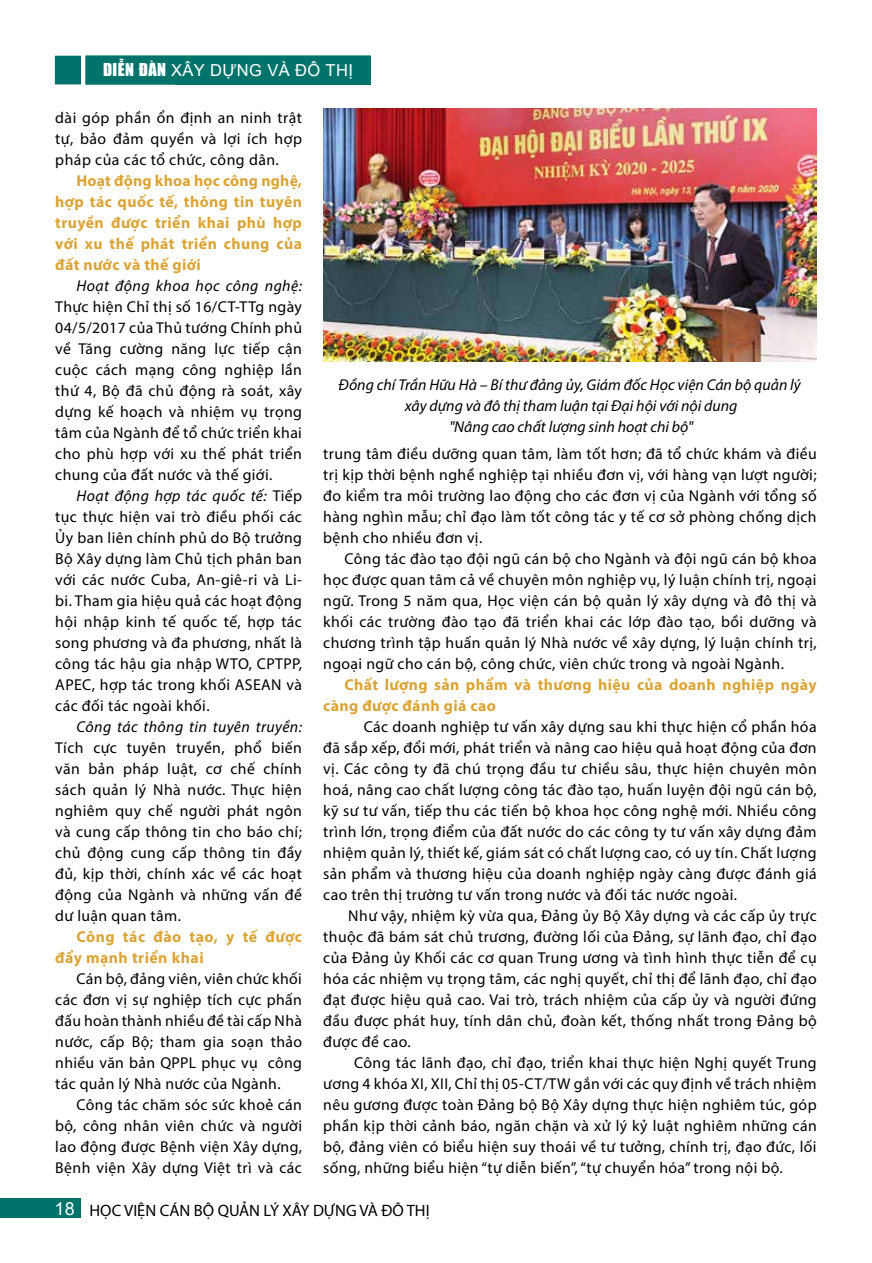
<style>
.page{position:relative;width:872px;height:1263px;background:#fff}
.page>*{position:absolute;margin:0;border:0;box-sizing:border-box;transform-origin:0 0}
.t1{font:16.5px "Myriad Pro";color:#000}
.t2{font:16.5px "Arial";letter-spacing:.025em;color:#fff}
.t3{font:15.75px/21px "Myriad Pro";letter-spacing:.025em;color:#000101;text-align:justify}
.t4{font:700 15.75px/21px "Myriad Pro";letter-spacing:.025em;color:#dba435}
.t5{font:italic 15.75px/21px "Myriad Pro";color:#000101;text-align:center}
.t6{font:italic 15.75px "Myriad Pro";letter-spacing:.025em;color:#000101}
.s1{font-family:"UTM Impact"}
.s2{font-style:italic}
.s3{font-family:"Arial";font-size:18px;color:#fff}
</style>
<div class="page">
<img style="left:323px;top:108px;width:493px;height:253px">
<div style="left:86px;top:56px;width:284px;height:28px;background:#00746b"></div>
<div style="left:55px;top:56px;width:26px;height:28px;background:#00746b"></div>
<div style="left:0;top:1198px;width:81px;height:20px;background:#00746b"></div>
<p class="t2" style="left:103px;top:59px;width:251px"><span class="s1">DIỄN ĐÀN</span> XÂY DỰNG VÀ ĐÔ THỊ</p>
<p class="t3" style="left:55px;top:107px;width:248px">dài góp phần ổn định an ninh trật tự, bảo đảm quyền và lợi ích hợp pháp của các tổ chức, công dân.</p>
<p class="t4" style="left:55px;top:170px;width:248px;text-align:justify;text-indent:21px">Hoạt động khoa học công nghệ, hợp tác quốc tế, thông tin tuyên truyền được triển khai phù hợp với xu thế phát triển chung của đất nước và thế giới</p>
<p class="t6" style="left:77px;top:276px;width:227px">Hoạt động khoa học công nghệ:</p>
<p class="t3" style="left:55px;top:296px;width:248px">Thực hiện Chỉ thị số 16/CT-TTg ngày 04/5/2017 của Thủ tướng Chính phủ về Tăng cường năng lực tiếp cận cuộc cách mạng công nghiệp lần thứ 4, Bộ đã chủ động rà soát, xây dựng kế hoạch và nhiệm vụ trọng tâm của Ngành để tổ chức triển khai cho phù hợp với xu thế phát triển chung của đất nước và thế giới.</p>
<p class="t3" style="left:55px;top:485px;width:248px;text-indent:21px"><span class="s2">Hoạt động hợp tác quốc tế:</span> Tiếp tục thực hiện vai trò điều phối các Ủy ban liên chính phủ do Bộ trưởng Bộ Xây dựng làm Chủ tịch phân ban với các nước Cuba, An-giê-ri và Li&shy;bi. Tham gia hiệu quả các hoạt động hội nhập kinh tế quốc tế, hợp tác song phương và đa phương, nhất là công tác hậu gia nhập WTO, CPTPP, APEC, hợp tác trong khối ASEAN và các đối tác ngoài khối.</p>
<p class="t6" style="left:77px;top:717px;width:227px">Công tác thông tin tuyên truyền:</p>
<p class="t3" style="left:55px;top:737px;width:248px">Tích cực tuyên truyền, phổ biến văn bản pháp luật, cơ chế chính sách quản lý Nhà nước. Thực hiện nghiêm quy chế người phát ngôn và cung cấp thông tin cho báo chí; chủ động cung cấp thông tin đầy đủ, kịp thời, chính xác về các hoạt động của Ngành và những vấn đề dư luận quan tâm.</p>
<p class="t4" style="left:55px;top:926px;width:248px;text-indent:21px">Công tác đào tạo, y tế được đẩy mạnh triển khai</p>
<p class="t3" style="left:55px;top:968px;width:248px;text-indent:21px">Cán bộ, đảng viên, viên chức khối các đơn vị sự nghiệp tích cực phấn đấu hoàn thành nhiều đề tài cấp Nhà nước, cấp Bộ; tham gia soạn thảo nhiều văn bản QPPL phục vụ công tác quản lý Nhà nước của Ngành.</p>
<p class="t3" style="left:55px;top:1094px;width:248px;text-indent:21px">Công tác chăm sóc sức khoẻ cán bộ, công nhân viên chức và người lao động được Bệnh viện Xây dựng, Bệnh viện Xây dựng Việt trì và các</p>
<p class="t5" style="left:338px;top:374px;width:464px">Đồng chí Trần Hữu Hà – Bí thư đảng ủy, Giám đốc Học viện Cán bộ quản lý xây dựng và đô thị tham luận tại Đại hội với nội dung<br>"Nâng cao chất lượng sinh hoạt chi bộ"</p>
<p class="t3" style="left:323px;top:443px;width:495px">trung tâm điều dưỡng quan tâm, làm tốt hơn; đã tổ chức khám và điều trị kịp thời bệnh nghề nghiệp tại nhiều đơn vị, với hàng vạn lượt người; đo kiểm tra môi trường lao động cho các đơn vị của Ngành với tổng số hàng nghìn mẫu; chỉ đạo làm tốt công tác y tế cơ sở phòng chống dịch bệnh cho nhiều đơn vị.</p>
<p class="t3" style="left:323px;top:548px;width:495px;text-indent:21px">Công tác đào tạo đội ngũ cán bộ cho Ngành và đội ngũ cán bộ khoa học được quan tâm cả về chuyên môn nghiệp vụ, lý luận chính trị, ngoại ngữ. Trong 5 năm qua, Học viện cán bộ quản lý xây dựng và đô thị và khối các trường đào tạo đã triển khai các lớp đào tạo, bồi dưỡng và chương trình tập huấn quản lý Nhà nước về xây dựng, lý luận chính trị, ngoại ngữ cho cán bộ, công chức, viên chức trong và ngoài Ngành.</p>
<p class="t4" style="left:323px;top:673px;width:495px;text-indent:21px">Chất lượng sản phẩm và thương hiệu của doanh nghiệp ngày càng được đánh giá cao</p>
<p class="t3" style="left:323px;top:716px;width:495px;text-indent:40px">Các doanh nghiệp tư vấn xây dựng sau khi thực hiện cổ phần hóa đã sắp xếp, đổi mới, phát triển và nâng cao hiệu quả hoạt động của đơn vị. Các công ty đã chú trọng đầu tư chiều sâu, thực hiện chuyên môn hoá, nâng cao chất lượng công tác đào tạo, huấn luyện đội ngũ cán bộ, kỹ sư tư vấn, tiếp thu các tiến bộ khoa học công nghệ mới. Nhiều công trình lớn, trọng điểm của đất nước do các công ty tư vấn xây dựng đảm nhiệm quản lý, thiết kế, giám sát có chất lượng cao, có uy tín. Chất lượng sản phẩm và thương hiệu của doanh nghiệp ngày càng được đánh giá cao trên thị trường tư vấn trong nước và đối tác nước ngoài.</p>
<p class="t3" style="left:323px;top:905px;width:495px;text-indent:25px">Như vậy, nhiệm kỳ vừa qua, Đảng ủy Bộ Xây dựng và các cấp ủy trực thuộc đã bám sát chủ trương, đường lối của Đảng, sự lãnh đạo, chỉ đạo của Đảng ủy Khối các cơ quan Trung ương và tình hình thực tiễn để cụ hóa các nhiệm vụ trọng tâm, các nghị quyết, chỉ thị để lãnh đạo, chỉ đạo đạt được hiệu quả cao. Vai trò, trách nhiệm của cấp ủy và người đứng đầu được phát huy, tính dân chủ, đoàn kết, thống nhất trong Đảng bộ được đề cao.</p>
<p class="t3" style="left:323px;top:1052px;width:495px;text-indent:31px">Công tác lãnh đạo, chỉ đạo, triển khai thực hiện Nghị quyết Trung ương 4 khóa XI, XII, Chỉ thị 05-CT/TW gắn với các quy định về trách nhiệm nêu gương được toàn Đảng bộ Bộ Xây dựng thực hiện nghiêm túc, góp phần kịp thời cảnh báo, ngăn chặn và xử lý kỷ luật nghiêm những cán bộ, đảng viên có biểu hiện suy thoái về tư tưởng, chính trị, đạo đức, lối sống, những biểu hiện “tự diễn biến”, “tự chuyển hóa” trong nội bộ.</p>
<p class="t1" style="left:55px;top:1200px;width:376px"><span class="s3">18</span> HỌC VIỆN CÁN BỘ QUẢN LÝ XÂY DỰNG VÀ ĐÔ THỊ</p>
</div>
